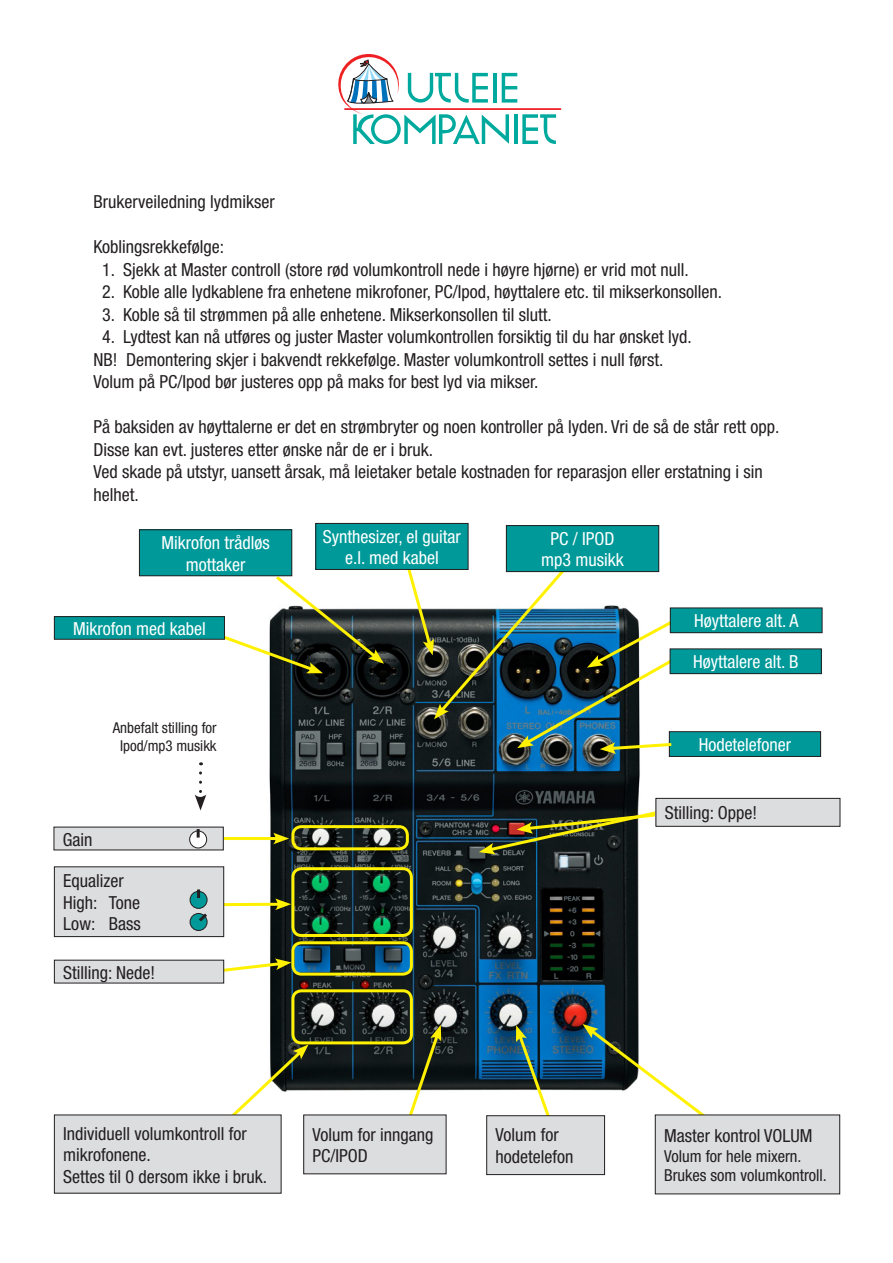
<style>
.page{position:relative;width:893px;height:1263px;background:#fff}
.page>*{position:absolute;margin:0;border:0;box-sizing:border-box;transform-origin:0 0}
.t1{font:condensed 18px/21.6px "Helvetica Neue";color:#231f20}
.t2{font:condensed 18px/21.6px "Helvetica Neue";color:#fff;text-align:center}
.t3{font:condensed 16.5px "Helvetica Neue";color:#231f20}
.t4{font:condensed 15px "Helvetica Neue";color:#231f20}
</style>
<div class="page">
<hr style="left:344px;top:108px;width:217px;height:2px;background:#ee1d23">
<svg style="left:338px;top:54px;width:218px;height:90px"></svg>
<img style="left:268px;top:608px;width:372px;height:483px">
<div style="left:670px;top:649px;width:151px;height:25px;background:#099"></div>
<div style="left:670px;top:648px;width:152px;height:26px;border:1px solid #231f20"></div>
<div style="left:670px;top:608px;width:152px;height:25px;background:#099"></div>
<div style="left:670px;top:607px;width:152px;height:26px;border:1px solid #231f20"></div>
<svg style="left:232px;top:1044px;width:77px;height:84px"></svg>
<div style="left:54px;top:1115px;width:227px;height:78px;background:#dcdddf"></div>
<svg style="left:583px;top:1024px;width:121px;height:99px"></svg>
<div style="left:655px;top:1115px;width:185px;height:79px;background:#dcdddf"></div>
<div style="left:655px;top:1114px;width:185px;height:80px;border:1px solid #231f20"></div>
<div style="left:506px;top:526px;width:153px;height:46px;background:#099"></div>
<div style="left:506px;top:525px;width:153px;height:47px;border:1px solid #231f20"></div>
<hr style="left:215px;top:903px;width:66px;height:3px;background:#fff101">
<svg style="left:275px;top:898px;width:16px;height:12px"></svg>
<div style="left:54px;top:867px;width:170px;height:69px;background:#dcdddf"></div>
<div style="left:54px;top:866px;width:170px;height:71px;border:1px solid #231f20"></div>
<svg style="left:403px;top:1025px;width:38px;height:89px"></svg>
<div style="left:304px;top:1115px;width:142px;height:59px;background:#dcdddf"></div>
<svg style="left:197px;top:573px;width:187px;height:100px"></svg>
<div style="left:54px;top:617px;width:170px;height:22px;background:#099"></div>
<div style="left:54px;top:616px;width:171px;height:24px;border:1px solid #231f20"></div>
<div style="left:316px;top:523px;width:152px;height:46px;background:#099"></div>
<div style="left:315px;top:523px;width:153px;height:47px;border:1px solid #231f20"></div>
<div style="left:291px;top:867px;width:122px;height:70px;border:3px solid #fff101;border-radius:9px"></div>
<div style="left:139px;top:530px;width:153px;height:46px;background:#099"></div>
<div style="left:139px;top:529px;width:153px;height:47px;border:1px solid #231f20"></div>
<div style="left:291px;top:989px;width:122px;height:55px;border:3px solid #fff101;border-radius:9px"></div>
<svg style="left:199px;top:958px;width:92px;height:18px"></svg>
<div style="left:54px;top:960px;width:170px;height:23px;background:#dcdddf"></div>
<div style="left:291px;top:941px;width:122px;height:35px;border:3px solid #fff101;border-radius:9px"></div>
<div style="left:190px;top:913px;width:17px;height:17px;background:#099;border-radius:50%"></div>
<div style="left:190px;top:913px;width:17px;height:18px;border:1px solid #231f20;border-radius:50%"></div>
<svg style="left:196px;top:913px;width:12px;height:12px"></svg>
<div style="left:190px;top:891px;width:17px;height:17px;background:#099;border-radius:50%"></div>
<div style="left:190px;top:891px;width:17px;height:18px;border:1px solid #231f20;border-radius:50%"></div>
<svg style="left:197px;top:889px;width:3px;height:9px"></svg>
<hr style="left:202px;top:837px;width:77px;height:3px;background:#fff101">
<svg style="left:273px;top:833px;width:16px;height:11px"></svg>
<div style="left:54px;top:827px;width:169px;height:23px;background:#dcdddf"></div>
<div style="left:291px;top:825px;width:118px;height:25px;border:3px solid #fff101;border-radius:9px"></div>
<svg style="left:190px;top:831px;width:17px;height:17px"></svg>
<div style="left:189px;top:830px;width:18px;height:18px;border:1px solid #231f20;border-radius:50%"></div>
<svg style="left:197px;top:829px;width:3px;height:8px"></svg>
<svg style="left:195px;top:773px;width:11px;height:37px"></svg>
<div style="left:669px;top:732px;width:152px;height:24px;background:#099"></div>
<div style="left:669px;top:731px;width:152px;height:26px;border:1px solid #231f20"></div>
<img style="left:400px;top:545px;width:283px;height:209px">
<svg style="left:516px;top:1025px;width:39px;height:90px"></svg>
<div style="left:487px;top:1116px;width:118px;height:58px;background:#dcdddf"></div>
<div style="left:486px;top:1115px;width:119px;height:60px;border:1px solid #231f20"></div>
<svg style="left:479px;top:808px;width:176px;height:46px;background:#4a4c33"></svg>
<div style="left:656px;top:798px;width:184px;height:28px;background:#dcdddf"></div>
<div style="left:655px;top:798px;width:185px;height:29px;border:1px solid #231f20"></div>
<p class="t1" style="left:94px;top:191px;width:183px">Brukerveiledning lydmikser</p>
<p class="t1" style="left:94px;top:236px;width:132px">Koblingsrekkefølge:</p>
<p class="t1" style="left:102px;top:259px;width:588px">1. Sjekk at Master controll (store rød volumkontroll nede i høyre hjørne) er vrid mot null.</p>
<p class="t1" style="left:102px;top:281px;width:621px">2. Koble alle lydkablene fra enhetene mikrofoner, PC/Ipod, høyttalere etc. til mikserkonsollen.</p>
<p class="t1" style="left:102px;top:304px;width:451px">3. Koble så til strømmen på alle enhetene. Mikserkonsollen til slutt.</p>
<p class="t1" style="left:102px;top:326px;width:591px">4. Lydtest kan nå utføres og juster Master volumkontrollen forsiktig til du har ønsket lyd.</p>
<p class="t1" style="left:94px;top:349px;width:571px">NB! Demontering skjer i bakvendt rekkefølge. Master volumkontroll settes i null først.</p>
<p class="t1" style="left:94px;top:371px;width:446px">Volum på PC/Ipod bør justeres opp på maks for best lyd via mikser.</p>
<p class="t1" style="left:94px;top:416px;width:687px">På baksiden av høyttalerne er det en strømbryter og noen kontroller på lyden. Vri de så de står rett opp.</p>
<p class="t1" style="left:94px;top:439px;width:341px">Disse kan evt. justeres etter ønske når de er i bruk.</p>
<p class="t1" style="left:94px;top:461px;width:671px;line-height:22.5px">Ved skade på utstyr, uansett årsak, må leietaker betale kostnaden for reparasjon eller erstatning i sin helhet.</p>
<p class="t2" style="left:161px;top:532px;width:110px">Mikrofon trådløs</p>
<p class="t2" style="left:186px;top:553px;width:61px">mottaker</p>
<p class="t2" style="left:73px;top:618px;width:134px">Mikrofon med kabel</p>
<p class="t2" style="left:323px;top:525px;width:139px">Synthesizer, el guitar e.l. med kabel</p>
<p class="t2" style="left:551px;top:528px;width:65px">PC / IPOD</p>
<p class="t2" style="left:541px;top:549px;width:84px">mp3 musikk</p>
<p class="t2" style="left:694px;top:610px;width:106px">Høyttalere alt. A</p>
<p class="t2" style="left:693px;top:651px;width:107px">Høyttalere alt. B</p>
<p class="t4" style="left:113px;top:719px;width:105px">Anbefalt stilling for</p>
<p class="t4" style="left:120px;top:737px;width:98px">Ipod/mp3 musikk</p>
<p class="t2" style="left:699px;top:734px;width:94px">Hodetelefoner</p>
<p class="t1" style="left:63px;top:828px;width:31px">Gain</p>
<p class="t1" style="left:63px;top:870px;width:62px">Equalizer</p>
<p class="t1" style="left:63px;top:891px;width:78px">High: Tone</p>
<p class="t1" style="left:63px;top:913px;width:79px">Low: Bass</p>
<p class="t1" style="left:63px;top:961px;width:93px">Stilling: Nede!</p>
<p class="t1" style="left:63px;top:1122px;width:185px">Individuell volumkontroll for mikrofonene.</p>
<p class="t1" style="left:63px;top:1165px;width:205px">Settes til 0 dersom ikke i bruk.</p>
<p class="t1" style="left:313px;top:1123px;width:122px">Volum for inngang<br>PC/IPOD</p>
<p class="t1" style="left:496px;top:1124px;width:79px">Volum for hodetelefon</p>
<p class="t1" style="left:665px;top:802px;width:94px">Stilling: Oppe!</p>
<p class="t1" style="left:664px;top:1124px;width:150px">Master kontrol VOLUM</p>
<p class="t3" style="left:664px;top:1146px;width:139px">Volum for hele mixern.</p>
<p class="t3" style="left:664px;top:1166px;width:164px">Brukes som volumkontroll.</p>
</div>
